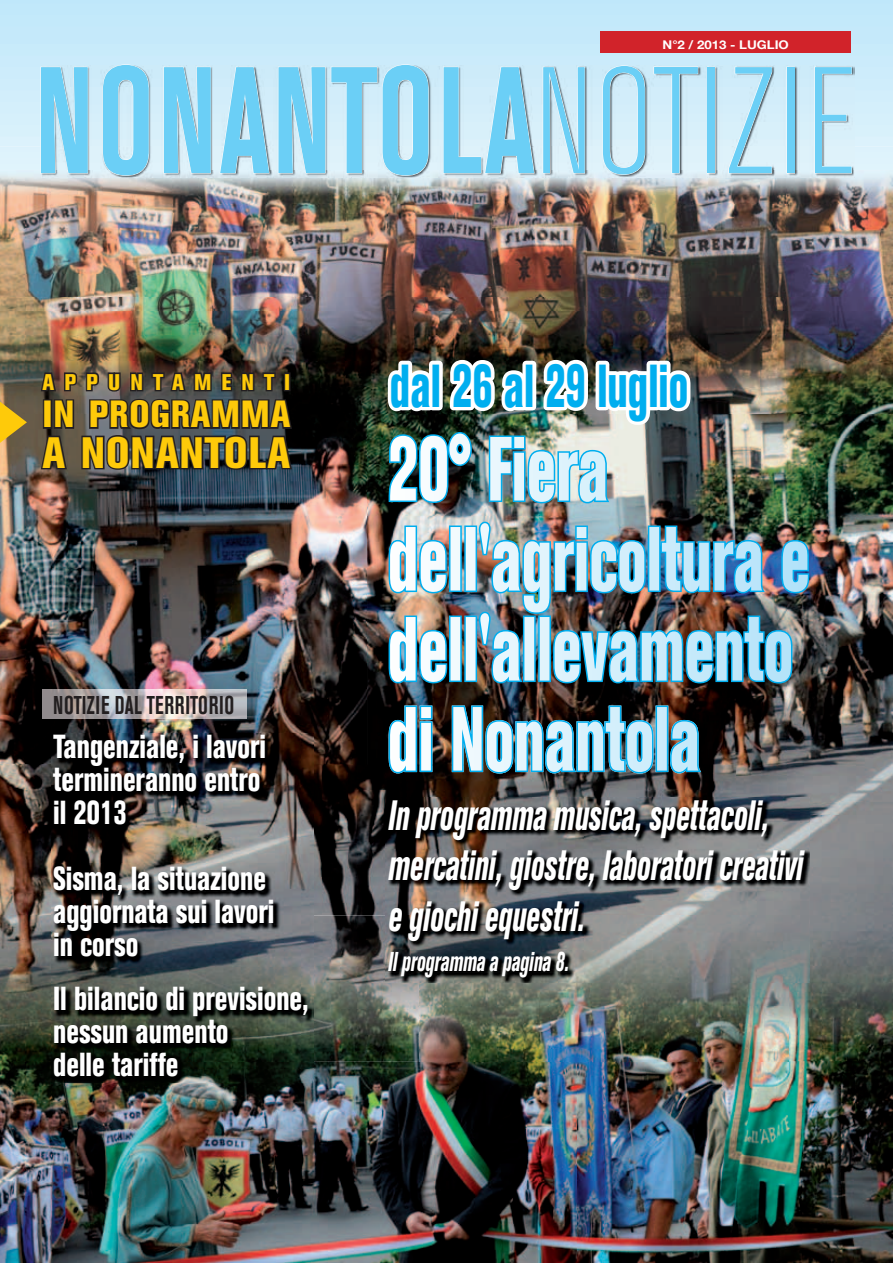
<style>
.page{position:relative;width:893px;height:1263px;background:#fff}
.page>*{position:absolute;margin:0;border:0;box-sizing:border-box;transform-origin:0 0}
.t1{font:700 condensed 150px "Akzidenz Grotesk BE";letter-spacing:.02em;color:#6bcff6;scale:.78 1}
.t2{font:800 condensed 90px/90px "Akzidenz Grotesk BE";color:#fff;scale:.68 1}
.t3{font:800 condensed 60px "Akzidenz Grotesk BE";color:#00aeef;scale:.68 1}
.t4{font:800 condensed 43.5px "Akzidenz Grotesk BE";letter-spacing:.02em;color:#feca0a}
.t5{font:italic 800 condensed 42px/50.4px "Akzidenz Grotesk BE";color:#fff;scale:.66 1}
.t6{font:800 condensed 37.5px "Akzidenz Grotesk BE";letter-spacing:.02em;color:#feca0a}
.t7{font:800 condensed 33px/33px "Akzidenz Grotesk BE";color:#fff;scale:.8 1}
.t8{font:italic 800 condensed 27px "Akzidenz Grotesk BE";color:#fff;scale:.66 1}
.t9{font:700 condensed 25.5px "Akzidenz Grotesk BE";letter-spacing:.02em;color:#231f20;scale:.8 1}
.t10{font:800 condensed 22.5px "Akzidenz Grotesk BE";letter-spacing:.45em;color:#feca0a}
.t11{font:700 12px "Helvetica Neue";color:#fff;scale:1.1 1}
.s1{font-weight:300}
.s2{font-size:90px;color:#fff}
</style>
<div class="page">
<img style="left:0;top:0;width:893px;height:414px">
<img style="left:0;top:414px;width:735px;height:351px">
<img style="left:735px;top:414px;width:158px;height:401px">
<img style="left:0;top:765px;width:51px;height:296px">
<img style="left:313px;top:765px;width:107px;height:296px">
<img style="left:420px;top:765px;width:316px;height:33px">
<img style="left:810px;top:815px;width:83px;height:100px">
<img style="left:0;top:1061px;width:893px;height:202px">
<img style="left:788px;top:915px;width:105px;height:146px">
<img style="left:420px;top:983px;width:368px;height:78px">
<div style="left:600px;top:31px;width:250px;height:21px;background:#d1232a"></div>
<svg style="left:0;top:402px;width:27px;height:41px"></svg>
<img style="left:39px;top:350px;width:255px;height:121px">
<img style="left:387px;top:524px;width:62px;height:71px">
<div style="left:449px;top:525px;width:13px;height:67px;border:3px solid #00aeef"></div>
<div style="left:464px;top:525px;width:13px;height:67px;border:3px solid #00aeef"></div>
<img style="left:387px;top:614px;width:62px;height:71px">
<div style="left:449px;top:615px;width:13px;height:67px;border:3px solid #00aeef"></div>
<div style="left:464px;top:615px;width:13px;height:67px;border:3px solid #00aeef"></div>
<img style="left:477px;top:520px;width:334px;height:165px">
<img style="left:389px;top:705px;width:312px;height:69px">
<img style="left:51px;top:734px;width:262px;height:349px">
<img style="left:386px;top:798px;width:424px;height:185px">
<img style="left:43px;top:689px;width:204px;height:30px">
<img style="left:384px;top:356px;width:310px;height:149px">
<img style="left:41px;top:66px;width:813px;height:111px">
<svg style="left:40px;top:66px;width:48px;height:108px;background:#7e8b92"></svg>
<svg style="left:102px;top:64px;width:47px;height:112px;background:#87959c"></svg>
<svg style="left:163px;top:66px;width:48px;height:108px;background:#7f8b92"></svg>
<svg style="left:219px;top:66px;width:51px;height:108px;background:#94a4ac"></svg>
<svg style="left:278px;top:64px;width:151px;height:112px;background:#94a3ab"></svg>
<svg style="left:443px;top:66px;width:92px;height:108px;background:#9aaab3"></svg>
<svg style="left:542px;top:66px;width:43px;height:108px;background:#acbdc5"></svg>
<svg style="left:602px;top:65px;width:43px;height:110px;background:#b2c4cd"></svg>
<svg style="left:653px;top:66px;width:46px;height:108px;background:#c1d6df"></svg>
<div style="left:707px;top:67px;width:8px;height:106px;border:1px solid #fff"></div>
<svg style="left:728px;top:66px;width:44px;height:108px;background:#bbcfd8"></svg>
<div style="left:787px;top:67px;width:7px;height:106px;border:1px solid #fff"></div>
<svg style="left:814px;top:66px;width:38px;height:108px;background:#b6c8d1"></svg>
<p class="t11" style="left:663px;top:37px;width:116px">N°2 / 2013 - LUGLIO</p>
<h1 class="t1" style="left:35px;top:35px;width:1053px">NONANTOLA<span class="s1">NOTIZIE</span></h1>
<h3 class="t3" style="left:390px;top:351px;width:440px">dal 26 al 29 luglio</h3>
<p class="t10" style="left:43px;top:369px;width:249px">APPUNTAMENTI</p>
<p class="t6" style="left:43px;top:393px;width:249px">IN PROGRAMMA</p>
<h3 class="t4" style="left:43px;top:427px;width:567px">A NONANTOLA <span class="s2">20° Fiera</span></h3>
<h2 class="t2" style="left:388px;top:515px;width:622px">dell'agricoltura e dell'allevamento</h2>
<p class="t9" style="left:53px;top:690px;width:228px">NOTIZIE DAL TERRITORIO</p>
<p class="t7" style="left:53px;top:731px;width:268px">Tangenziale, i lavori</p>
<p class="t7" style="left:53px;top:764px;width:261px">termineranno entro il 2013</p>
<p class="t7" style="left:53px;top:863px;width:278px">Sisma, la situazione aggiornata sui lavori in corso</p>
<p class="t7" style="left:53px;top:983px;width:321px">Il bilancio di previsione, nessun aumento<br>delle tariffe</p>
<h2 class="t2" style="left:388px;top:695px;width:461px">di Nonantola</h2>
<p class="t5" style="left:388px;top:791px;width:630px">In programma musica, spettacoli, mercatini, giostre, laboratori creativi e giochi equestri.</p>
<p class="t8" style="left:388px;top:947px;width:276px">Il programma a pagina 8.</p>
</div>
